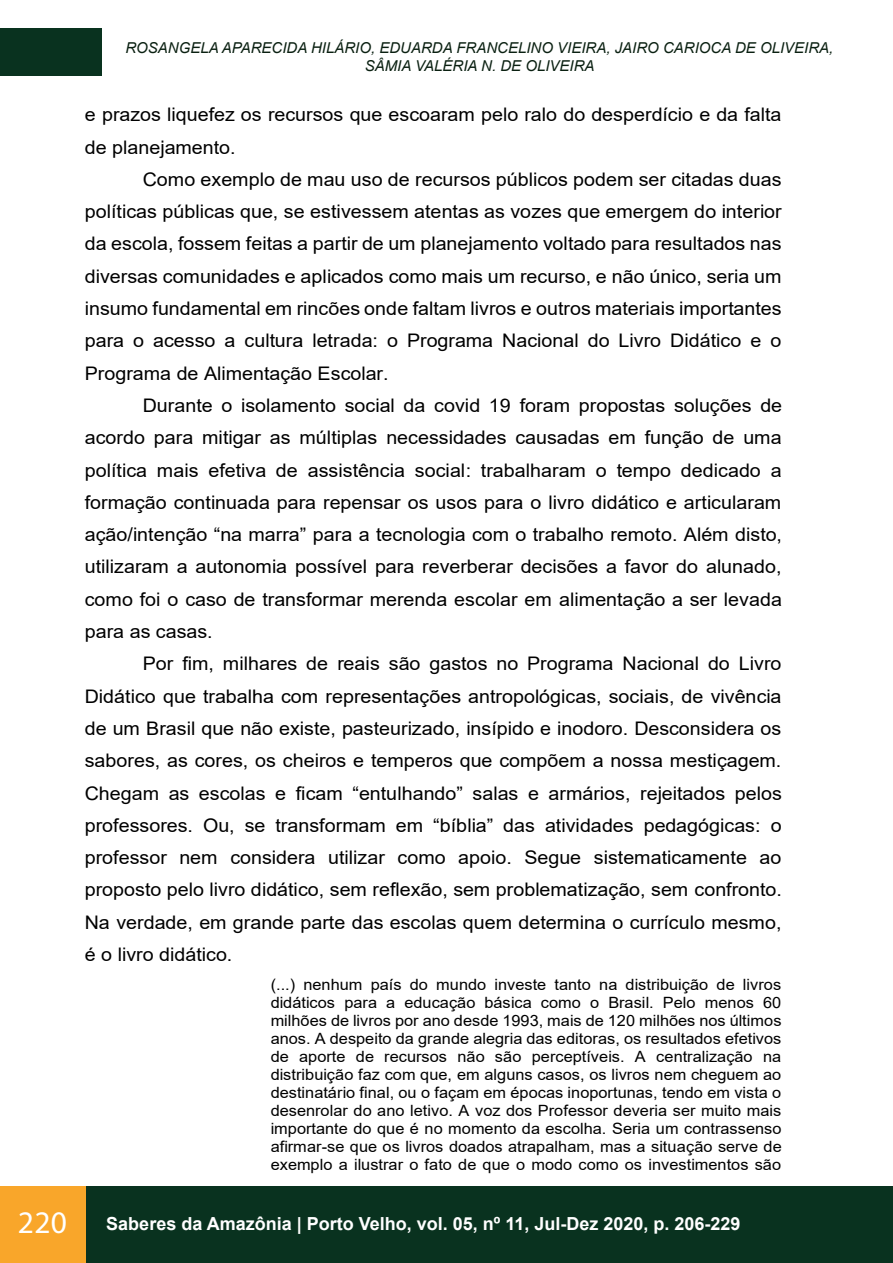
<style>
.page{position:relative;width:893px;height:1263px;background:#fff}
.page>*{position:absolute;margin:0;border:0;box-sizing:border-box;transform-origin:0 0}
.t1{font:18.75px "Arial";color:#000;scale:1.05 1}
.t2{font:700 18px "Arial";color:#fff}
.t3{font:15.6px/18px "Arial";color:#000;text-align:justify;scale:1.05 1}
.t4{font:italic 15px/18px "Arial";color:#0a2011;text-align:center}
.s1{font-family:"Myriad Pro";font-weight:400;font-size:31.5px}
</style>
<div class="page">
<div style="left:0;top:28px;width:101px;height:48px;background:#09321f"></div>
<div style="left:0;top:1186px;width:893px;height:77px;background:#09321f"></div>
<div style="left:0;top:1186px;width:85px;height:77px;background:#f9a62a"></div>
<p class="t4" style="left:125px;top:39px;width:709px">ROSANGELA APARECIDA HILÁRIO, EDUARDA FRANCELINO VIEIRA, JAIRO CARIOCA DE OLIVEIRA,<br>SÂMIA VALÉRIA N. DE OLIVEIRA</p>
<p class="t1" style="left:85px;top:102px;width:665px">e prazos liquefez os recursos que escoaram pelo ralo do desperdício e da falta</p>
<p class="t1" style="left:85px;top:134px;width:145px">de planejamento.</p>
<p class="t1" style="left:143px;top:166px;width:610px">Como exemplo de mau uso de recursos públicos podem ser citadas duas</p>
<p class="t1" style="left:85px;top:199px;width:665px">políticas públicas que, se estivessem atentas as vozes que emergem do interior</p>
<p class="t1" style="left:85px;top:231px;width:665px">da escola, fossem feitas a partir de um planejamento voltado para resultados nas</p>
<p class="t1" style="left:85px;top:263px;width:665px">diversas comunidades e aplicados como mais um recurso, e não único, seria um</p>
<p class="t1" style="left:85px;top:295px;width:665px">insumo fundamental em rincões onde faltam livros e outros materiais importantes</p>
<p class="t1" style="left:85px;top:328px;width:665px">para o acesso a cultura letrada: o Programa Nacional do Livro Didático e o</p>
<p class="t1" style="left:85px;top:360px;width:291px">Programa de Alimentação Escolar.</p>
<p class="t1" style="left:143px;top:392px;width:610px">Durante o isolamento social da covid 19 foram propostas soluções de</p>
<p class="t1" style="left:85px;top:425px;width:665px">acordo para mitigar as múltiplas necessidades causadas em função de uma</p>
<p class="t1" style="left:85px;top:457px;width:665px">política mais efetiva de assistência social: trabalharam o tempo dedicado a</p>
<p class="t1" style="left:85px;top:489px;width:665px">formação continuada para repensar os usos para o livro didático e articularam</p>
<p class="t1" style="left:85px;top:522px;width:666px">ação/intenção “na marra” para a tecnologia com o trabalho remoto. Além disto,</p>
<p class="t1" style="left:85px;top:554px;width:665px">utilizaram a autonomia possível para reverberar decisões a favor do alunado,</p>
<p class="t1" style="left:85px;top:586px;width:666px">como foi o caso de transformar merenda escolar em alimentação a ser levada</p>
<p class="t1" style="left:85px;top:618px;width:123px">para as casas.</p>
<p class="t1" style="left:143px;top:651px;width:610px">Por fim, milhares de reais são gastos no Programa Nacional do Livro</p>
<p class="t1" style="left:85px;top:683px;width:665px">Didático que trabalha com representações antropológicas, sociais, de vivência</p>
<p class="t1" style="left:85px;top:715px;width:665px">de um Brasil que não existe, pasteurizado, insípido e inodoro. Desconsidera os</p>
<p class="t1" style="left:85px;top:748px;width:665px">sabores, as cores, os cheiros e temperos que compõem a nossa mestiçagem.</p>
<p class="t1" style="left:85px;top:780px;width:665px">Chegam as escolas e ficam “entulhando” salas e armários, rejeitados pelos</p>
<p class="t1" style="left:85px;top:812px;width:665px">professores. Ou, se transformam em “bíblia” das atividades pedagógicas: o</p>
<p class="t1" style="left:85px;top:845px;width:665px">professor nem considera utilizar como apoio. Segue sistematicamente ao</p>
<p class="t1" style="left:85px;top:877px;width:666px">proposto pelo livro didático, sem reflexão, sem problematização, sem confronto.</p>
<p class="t1" style="left:85px;top:909px;width:665px">Na verdade, em grande parte das escolas quem determina o currículo mesmo,</p>
<p class="t1" style="left:85px;top:941px;width:142px">é o livro didático.</p>
<p class="t3" style="left:271px;top:975px;width:488px">(...) nenhum país do mundo investe tanto na distribuição de livros didáticos para a educação básica como o Brasil. Pelo menos 60 milhões de livros por ano desde 1993, mais de 120 milhões nos últimos anos. A despeito da grande alegria das editoras, os resultados efetivos de aporte de recursos não são perceptíveis. A centralização na distribuição faz com que, em alguns casos, os livros nem cheguem ao destinatário final, ou o façam em épocas inoportunas, tendo em vista o desenrolar do ano letivo. A voz dos Professor deveria ser muito mais importante do que é no momento da escolha. Seria um contrassenso afirmar-se que os livros doados atrapalham, mas a situação serve de exemplo a ilustrar o fato de que o modo como os investimentos são</p>
<p class="t2" style="left:18px;top:1211px;width:724px"><span class="s1">220</span> Saberes da Amazônia | Porto Velho, vol. 05, nº 11, Jul-Dez 2020, p. 206-229</p>
</div>
